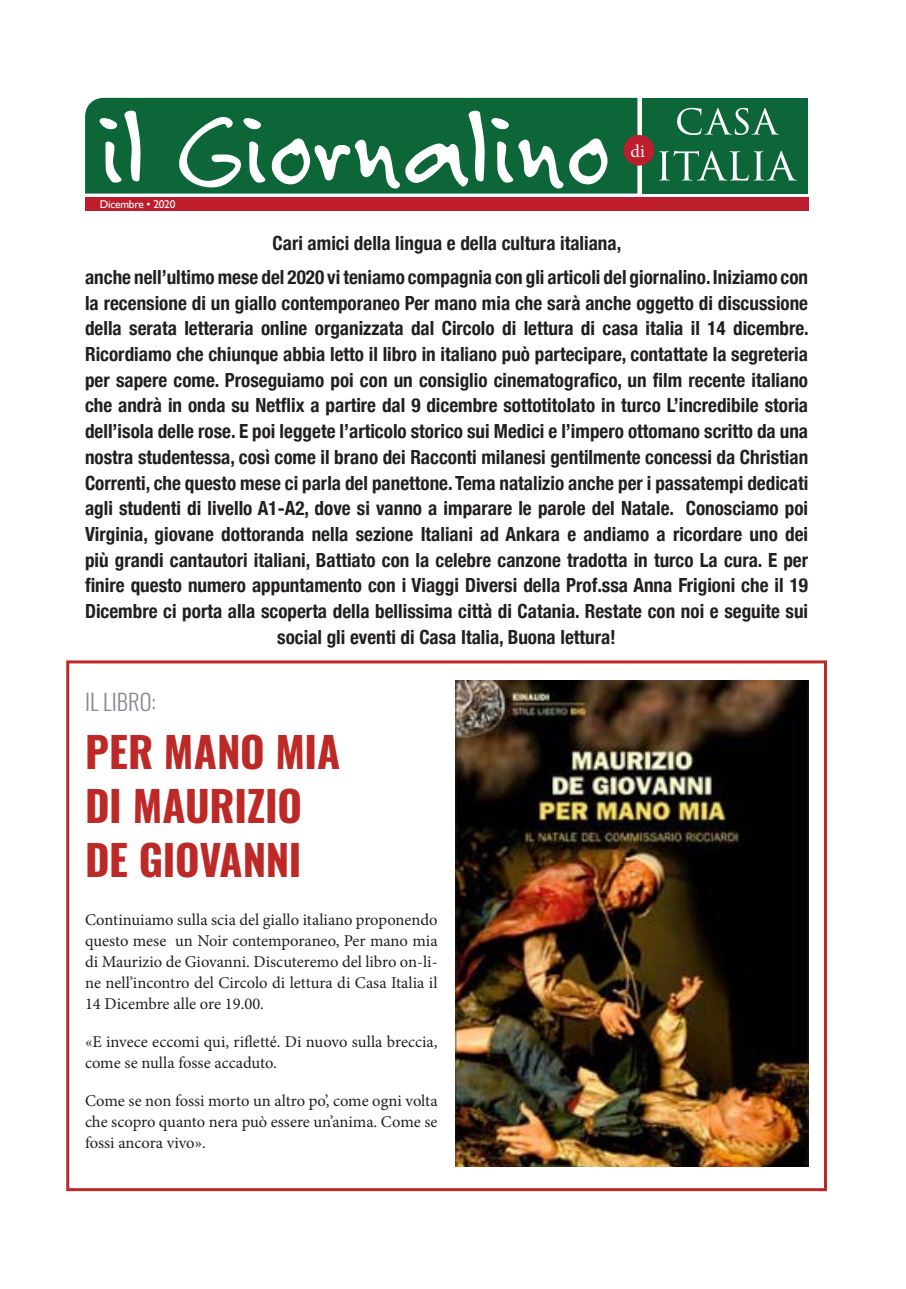
<style>
.page{position:relative;width:906px;height:1289px;background:#fff}
.page>*{position:absolute;margin:0;border:0;box-sizing:border-box;transform-origin:0 0}
.t1{font:111.75px "Felt Tip Roman";color:#fff}
.başlık{font:700 42px "Oswald";letter-spacing:-.01em;color:#bd2927}
.başlıküstü{font:300 22.5px "Oswald";color:#8b8a92}
.t2{font:700 condensed 19.5px/25.7px "Helvetica Neue";color:#231f20;text-align:center}
.t3{font:18px "Minion Pro";color:#fff}
.standart{font:16.5px/21px "Minion Pro";color:#231f20;text-align:justify}
.t4{font:11.4px "Gill Sans";letter-spacing:-.02em;color:#fff}
</style>
<div class="page">
<div style="left:85px;top:98px;width:552px;height:95px;background:#0c6638"></div>
<div style="left:642px;top:98px;width:166px;height:95px;background:#0c6638"></div>
<div style="left:85px;top:198px;width:723px;height:13px;background:#be1d2c"></div>
<svg style="left:659px;top:151px;width:89px;height:30px"></svg>
<svg style="left:754px;top:151px;width:43px;height:29px"></svg>
<svg style="left:677px;top:108px;width:102px;height:27px"></svg>
<div style="left:623px;top:135px;width:31px;height:31px;background:#be1d2c;border-radius:50%"></div>
<div style="left:66px;top:660px;width:761px;height:531px;border:3px solid #bd2927"></div>
<img style="left:455px;top:680px;width:353px;height:486px">
<p class="t1" style="left:100px;top:78px;width:512px">il Giornalino</p>
<p class="t4" style="left:100px;top:198px;width:77px">Dicembre • 2020</p>
<p class="t3" style="left:630px;top:139px;width:16px">di</p>
<p class="t2" style="left:273px;top:228px;width:350px">Cari amici della lingua e della cultura italiana,</p>
<p class="t2" style="left:85px;top:263px;width:725px">anche nell’ultimo mese del 2020 vi teniamo compagnia con gli articoli del giornalino. Iniziamo con la recensione di un giallo contemporaneo Per mano mia che sarà anche oggetto di discussione della serata letteraria online organizzata dal Circolo di lettura di casa italia il 14 dicembre.<br>Ricordiamo che chiunque abbia letto il libro in italiano può partecipare, contattate la segreteria per sapere come. Proseguiamo poi con un consiglio cinematografico, un film recente italiano che andrà in onda su Netflix a partire dal 9 dicembre sottotitolato in turco L’incredibile storia dell’isola delle rose. E poi leggete l’articolo storico sui Medici e l’impero ottomano scritto da una nostra studentessa, così come il brano dei Racconti milanesi gentilmente concessi da Christian Correnti, che questo mese ci parla del panettone. Tema natalizio anche per i passatempi dedicati agli studenti di livello A1-A2, dove si vanno a imparare le parole del Natale. Conosciamo poi Virginia, giovane dottoranda nella sezione Italiani ad Ankara e andiamo a ricordare uno dei più grandi cantautori italiani, Battiato con la celebre canzone tradotta in turco La cura. E per finire questo numero appuntamento con i Viaggi Diversi della Prof.ssa Anna Frigioni che il 19<br>Dicembre ci porta alla scoperta della bellissima città di Catania. Restate con noi e seguite sui social gli eventi di Casa Italia, Buona lettura!</p>
<p class="başlıküstü" style="left:85px;top:681px;width:72px">IL LIBRO:</p>
<p class="başlık" style="left:85px;top:730px;width:257px">PER MANO MIA</p>
<p class="başlık" style="left:85px;top:784px;width:218px">DI MAURIZIO</p>
<p class="başlık" style="left:85px;top:838px;width:218px">DE GIOVANNI</p>
<p class="standart" style="left:85px;top:908px;width:354px">Continuiamo sulla scia del giallo italiano proponendo questo mese un Noir contemporaneo, Per mano mia di Maurizio de Giovanni. Discuteremo del libro on-li&shy;ne nell’incontro del Circolo di lettura di Casa Italia il 14 Dicembre alle ore 19.00.</p>
<p class="standart" style="left:85px;top:1030px;width:354px">«E invece eccomi qui, rifletté. Di nuovo sulla breccia, come se nulla fosse accaduto.</p>
<p class="standart" style="left:85px;top:1089px;width:354px">Come se non fossi morto un altro po’, come ogni volta che scopro quanto nera può essere un’anima. Come se fossi ancora vivo».</p>
</div>
